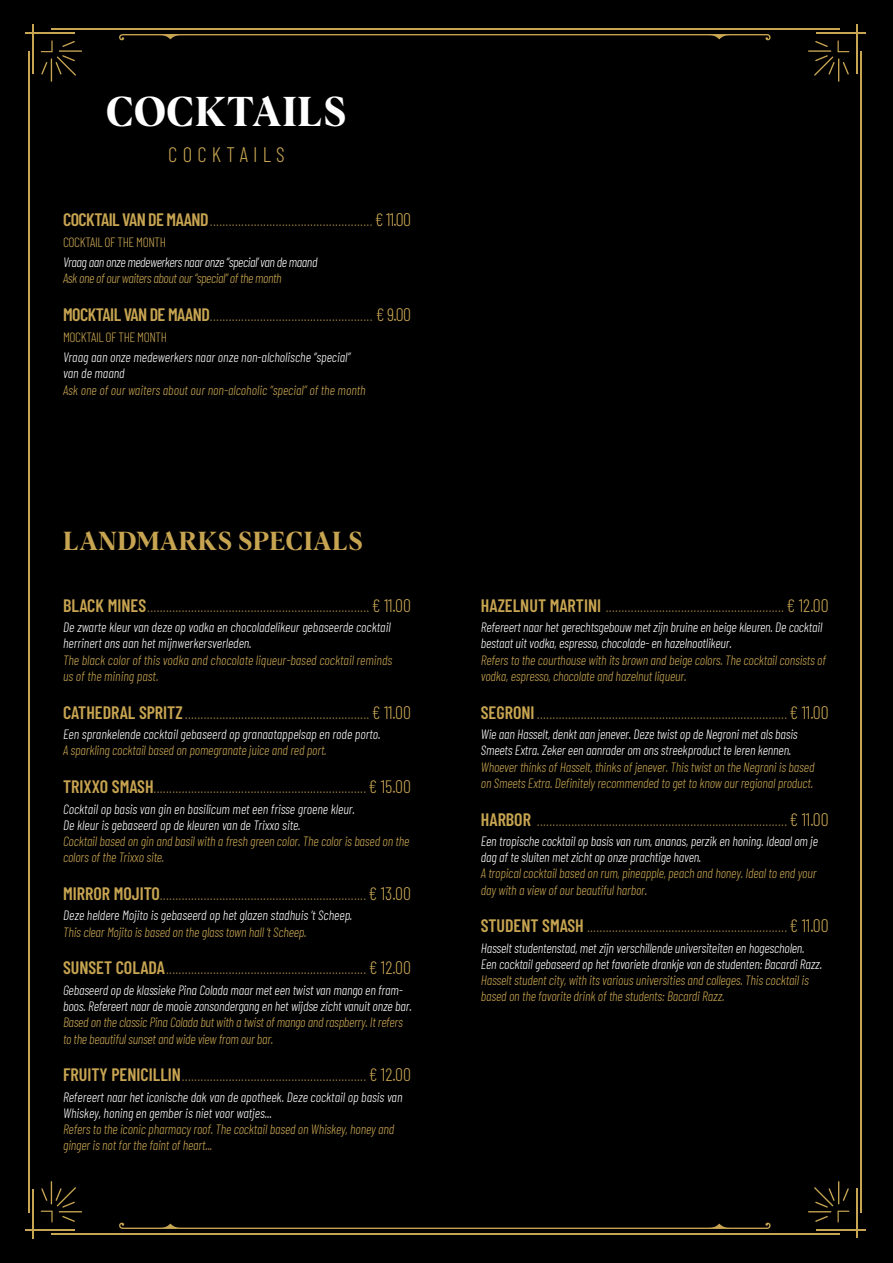
<style>
.page{position:relative;width:893px;height:1263px;background:#000}
.page>*{position:absolute;margin:0;border:0;box-sizing:border-box;transform-origin:0 0}
.t1{font:40.65px "Albra Semi";letter-spacing:.015em;color:#fff}
.t2{font:25.5px "Albra Semi";letter-spacing:.015em;color:#c7a451}
.t3{font:300 21px "Barlow Condensed";letter-spacing:.25em;color:#c7a451}
.t4{font:italic 300 13.5px/16.2px "Barlow Condensed";letter-spacing:-.01em;color:#fff}
.t5{font:italic 300 13.5px/16.2px "Barlow Condensed";letter-spacing:-.01em;color:#c7a451}
.t6{font:italic 300 13.5px "Barlow Condensed";letter-spacing:-.03em;color:#fff}
.t7{font:italic 300 13.5px "Barlow Condensed";letter-spacing:-.03em;color:#c7a451}
.t8{font:300 13.5px "Barlow Condensed";letter-spacing:-.03em;color:#c7a451}
.t9{font:300 12px "Barlow Condensed";color:#c7a451}
.s1{font-weight:600;font-size:18px}
.s2{font-size:18px}
</style>
<div class="page">
<hr style="left:51px;top:28px;width:788px;height:1px;background:#c7a552">
<hr style="left:33px;top:25px;width:1px;height:49px;background:#c7a552">
<hr style="left:25px;top:32px;width:49px;height:2px;background:#c7a552">
<hr style="left:856px;top:24px;width:2px;height:50px;background:#c7a552">
<hr style="left:816px;top:32px;width:49px;height:1px;background:#c7a552">
<hr style="left:860px;top:51px;width:2px;height:1161px;background:#c7a552">
<hr style="left:51px;top:1233px;width:788px;height:2px;background:#c7a552">
<hr style="left:856px;top:1188px;width:2px;height:50px;background:#c7a552">
<hr style="left:816px;top:1229px;width:49px;height:1px;background:#c7a552">
<hr style="left:28px;top:51px;width:2px;height:1161px;background:#c7a552">
<hr style="left:33px;top:1189px;width:1px;height:49px;background:#c7a552">
<hr style="left:25px;top:1229px;width:49px;height:2px;background:#c7a552">
<svg style="left:41px;top:40px;width:41px;height:42px"></svg>
<svg style="left:808px;top:40px;width:41px;height:42px"></svg>
<svg style="left:808px;top:1181px;width:41px;height:41px"></svg>
<svg style="left:41px;top:1181px;width:41px;height:41px"></svg>
<svg style="left:119px;top:1223px;width:652px;height:6px"></svg>
<svg style="left:119px;top:34px;width:652px;height:6px"></svg>
<h1 class="t1" style="left:106px;top:82px;width:242px">COCKTAILS</h1>
<h3 class="t3" style="left:168px;top:140px;width:118px">COCKTAILS</h3>
<p class="t9" style="left:63px;top:213px;width:350px"><span class="s1">COCKTAIL VAN DE MAAND</span>.................................................... <span class="s2">€ 11.00</span></p>
<p class="t8" style="left:63px;top:232px;width:105px">COCKTAIL OF THE MONTH</p>
<p class="t6" style="left:63px;top:253px;width:256px">Vraag aan onze medewerkers naar onze “special’ van de maand</p>
<p class="t7" style="left:63px;top:269px;width:220px">Ask one of our waiters about our “special” of the month</p>
<p class="t9" style="left:63px;top:308px;width:350px"><span class="s1">MOCKTAIL VAN DE MAAND</span>.................................................... <span class="s2">€ 9.00</span></p>
<p class="t8" style="left:63px;top:327px;width:106px">MOCKTAIL OF THE MONTH</p>
<p class="t4" style="left:63px;top:348px;width:289px">Vraag aan onze medewerkers naar onze non-alcholische “special” van de maand</p>
<p class="t5" style="left:63px;top:381px;width:304px">Ask one of our waiters about our non-alcoholic “special” of the month</p>
<h2 class="t2" style="left:63px;top:523px;width:301px">LANDMARKS SPECIALS</h2>
<p class="t9" style="left:63px;top:599px;width:350px"><span class="s1">BLACK MINES</span>....................................................................... <span class="s2">€ 11.00</span></p>
<p class="t4" style="left:63px;top:618px;width:329px">De zwarte kleur van deze op vodka en chocoladelikeur gebaseerde cocktail herrinert ons aan het mijnwerkersverleden.</p>
<p class="t5" style="left:63px;top:651px;width:331px">The black color of this vodka and chocolate liqueur-based cocktail reminds us of the mining past.</p>
<p class="t9" style="left:63px;top:706px;width:350px"><span class="s1">CATHEDRAL SPRITZ</span> ........................................................... <span class="s2">€ 11.00</span></p>
<p class="t4" style="left:63px;top:725px;width:319px">Een sprankelende cocktail gebaseerd op granaatappelsap en rode porto.</p>
<p class="t5" style="left:63px;top:741px;width:265px">A sparkling cocktail based on pomegranate juice and red port.</p>
<p class="t9" style="left:63px;top:780px;width:350px"><span class="s1">TRIXXO SMASH</span>.................................................................... <span class="s2">€ 15.00</span></p>
<p class="t4" style="left:63px;top:800px;width:293px">Cocktail op basis van gin en basilicum met een frisse groene kleur.<br>De kleur is gebaseerd op de kleuren van de Trixxo site.</p>
<p class="t5" style="left:63px;top:832px;width:348px">Cocktail based on gin and basil with a fresh green color. The color is based on the colors of the Trixxo site.</p>
<p class="t9" style="left:63px;top:887px;width:350px"><span class="s1">MIRROR MOJITO</span>.................................................................. <span class="s2">€ 13.00</span></p>
<p class="t4" style="left:63px;top:906px;width:291px">Deze heldere Mojito is gebaseerd op het glazen stadhuis ’t Scheep.</p>
<p class="t5" style="left:63px;top:923px;width:245px">This clear Mojito is based on the glass town hall ‘t Scheep.</p>
<p class="t9" style="left:63px;top:961px;width:350px"><span class="s1">SUNSET COLADA</span>................................................................ <span class="s2">€ 12.00</span></p>
<p class="t4" style="left:63px;top:981px;width:350px">Gebaseerd op de klassieke Pina Colada maar met een twist van mango en fram&shy;boos. Refereert naar de mooie zonsondergang en het wijdse zicht vanuit onze bar.</p>
<p class="t5" style="left:63px;top:1013px;width:341px">Based on the classic Pina Colada but with a twist of mango and raspberry. It refers to the beautiful sunset and wide view from our bar.</p>
<p class="t9" style="left:63px;top:1068px;width:350px"><span class="s1">FRUITY PENICILLIN</span>........................................................... <span class="s2">€ 12.00</span></p>
<p class="t4" style="left:63px;top:1088px;width:341px">Refereert naar het iconische dak van de apotheek. Deze cocktail op basis van<br>Whiskey, honing en gember is niet voor watjes...</p>
<p class="t5" style="left:63px;top:1120px;width:333px">Refers to the iconic pharmacy roof. The cocktail based on Whiskey, honey and ginger is not for the faint of heart...</p>
<p class="t9" style="left:481px;top:599px;width:350px"><span class="s1">HAZELNUT MARTINI</span> ......................................................... <span class="s2">€ 12.00</span></p>
<p class="t4" style="left:481px;top:618px;width:343px">Refereert naar het gerechtsgebouw met zijn bruine en beige kleuren. De cocktail bestaat uit vodka, espresso, chocolade- en hazelnootlikeur.</p>
<p class="t5" style="left:481px;top:651px;width:347px">Refers to the courthouse with its brown and beige colors. The cocktail consists of vodka, espresso, chocolate and hazelnut liqueur.</p>
<p class="t9" style="left:481px;top:706px;width:350px"><span class="s1">SEGRONI</span> ................................................................................ <span class="s2">€ 11.00</span></p>
<p class="t4" style="left:481px;top:725px;width:318px">Wie aan Hasselt, denkt aan jenever. Deze twist op de Negroni met als basis<br>Smeets Extra. Zeker een aanrader om ons streekproduct te leren kennen.</p>
<p class="t5" style="left:481px;top:758px;width:335px">Whoever thinks of Hasselt, thinks of jenever. This twist on the Negroni is based on Smeets Extra. Definitely recommended to get to know our regional product.</p>
<p class="t9" style="left:481px;top:813px;width:350px"><span class="s1">HARBOR</span> ................................................................................ <span class="s2">€ 11.00</span></p>
<p class="t4" style="left:481px;top:832px;width:339px">Een tropische cocktail op basis van rum, ananas, perzik en honing. Ideaal om je dag af te sluiten met zicht op onze prachtige haven.</p>
<p class="t5" style="left:481px;top:864px;width:337px">A tropical cocktail based on rum, pineapple, peach and honey. Ideal to end your day with a view of our beautiful harbor.</p>
<p class="t9" style="left:481px;top:919px;width:350px"><span class="s1">STUDENT SMASH</span> ................................................................ <span class="s2">€ 11.00</span></p>
<p class="t4" style="left:481px;top:939px;width:343px">Hasselt studentenstad, met zijn verschillende universiteiten en hogescholen.<br>Een cocktail gebaseerd op het favoriete drankje van de studenten: Bacardi Razz.</p>
<p class="t5" style="left:481px;top:971px;width:329px">Hasselt student city, with its various universities and colleges. This cocktail is based on the favorite drink of the students: Bacardi Razz.</p>
</div>
